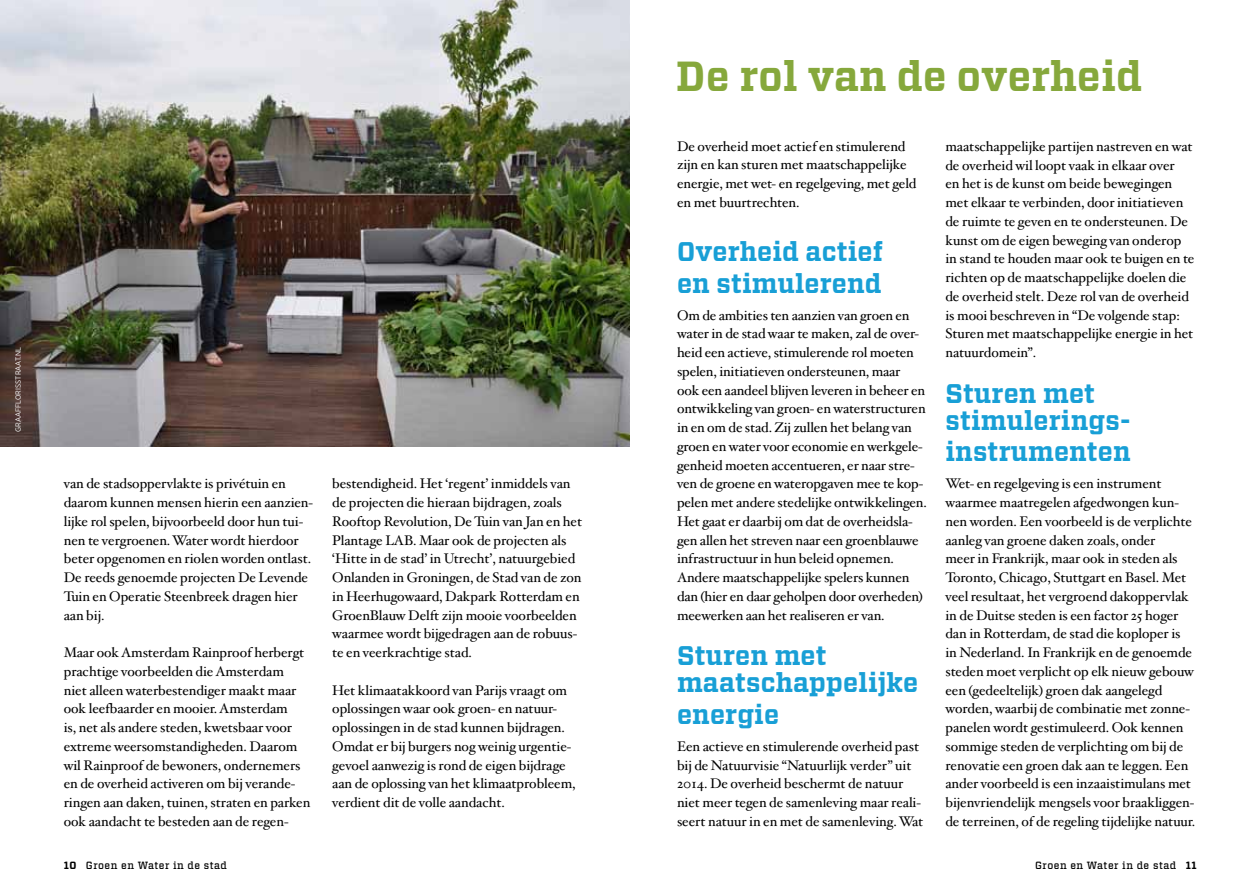
<style>
.page{position:relative;width:1259px;height:893px;background:#fff}
.page>*{position:absolute;margin:0;border:0;box-sizing:border-box;transform-origin:0 0}
.t1{font:700 42px "Vitesse";letter-spacing:.01em;color:#86a83c;scale:.96 1}
.t2{font:700 27px/27px "Vitesse";letter-spacing:.01em;color:#189fd6;scale:.96 1}
.t3{font:13.95px/18.8px "Hoefler Text";letter-spacing:-.005em;color:#000}
.t4{font:500 10.5px "Vitesse";letter-spacing:.05em;color:#000;scale:.96 1}
.t5{font:7.5px "Gotham Narrow";letter-spacing:.01em;color:#fff}
.s1{font-weight:700}
</style>
<div class="page">
<img style="left:0;top:0;width:629px;height:446px">
<p class="t5" style="left:14px;top:432px;width:87px;rotate:-90deg">graafflorisstraat.nl</p>
<p class="t3" style="left:64px;top:475px;width:251px">van de stadsoppervlakte is privétuin en daarom kunnen mensen hierin een aanzien&shy;lijke rol spelen, bijvoorbeeld door hun tui&shy;nen te vergroenen. Water wordt hierdoor beter opgenomen en riolen worden ontlast.<br>De reeds genoemde projecten De Levende Tuin en Operatie Steenbreek dragen hier aan bij.</p>
<p class="t3" style="left:64px;top:643px;width:248px">Maar ook Amsterdam Rainproof herbergt prachtige voorbeelden die Amsterdam niet alleen waterbestendiger maakt maar ook leefbaarder en mooier. Amsterdam<br>is, net als andere steden, kwetsbaar voor extreme weersomstandigheden. Daarom wil Rainproof de bewoners, ondernemers en de overheid activeren om bij verande&shy;ringen aan daken, tuinen, straten en parken ook aandacht te besteden aan de regen-</p>
<p class="t3" style="left:332px;top:475px;width:251px">bestendigheid. Het ‘regent’ inmiddels van de projecten die hieraan bijdragen, zoals Rooftop Revolution, De Tuin van Jan en het Plantage LAB. Maar ook de projecten als ‘Hitte in de stad’ in Utrecht’, natuurgebied Onlanden in Groningen, de Stad van de zon in Heerhugowaard, Dakpark Rotterdam en GroenBlauw Delft zijn mooie voorbeelden waarmee wordt bijgedragen aan de robuus&shy;te en veerkrachtige stad.</p>
<p class="t3" style="left:332px;top:681px;width:245px">Het klimaatakkoord van Parijs vraagt om oplossingen waar ook groen- en natuur&shy;oplossingen in de stad kunnen bijdragen.<br>Omdat er bij burgers nog weinig urgentie&shy;gevoel aanwezig is rond de eigen bijdrage aan de oplossing van het klimaatprobleem, verdient dit de volle aandacht.</p>
<h1 class="t1" style="left:676px;top:48px;width:487px">De rol van de overheid</h1>
<p class="t3" style="left:677px;top:137px;width:241px">De overheid moet actief en stimulerend zijn en kan sturen met maatschappelijke energie, met wet- en regelgeving, met geld en met buurtrechten.</p>
<h2 class="t2" style="left:677px;top:236px;width:216px;line-height:31.5px">Overheid actief en stimulerend</h2>
<p class="t3" style="left:677px;top:306px;width:251px">Om de ambities ten aanzien van groen en water in de stad waar te maken, zal de over&shy;heid een actieve, stimulerende rol moeten spelen, initiatieven ondersteunen, maar<br>ook een aandeel blijven leveren in beheer en ontwikkeling van groen- en waterstructuren in en om de stad. Zij zullen het belang van groen en water voor economie en werkgele&shy;genheid moeten accentueren, er naar stre&shy;ven de groene en wateropgaven mee te kop&shy;pelen met andere stedelijke ontwikkelingen.<br>Het gaat er daarbij om dat de overheidsla&shy;gen allen het streven naar een groenblauwe infrastructuur in hun beleid opnemen.<br>Andere maatschappelijke spelers kunnen dan (hier en daar geholpen door overheden) meewerken aan het realiseren er van.</p>
<h2 class="t2" style="left:677px;top:643px;width:253px">Sturen met maatschappelijke</h2>
<h2 class="t2" style="left:677px;top:701px;width:108px">energie</h2>
<p class="t3" style="left:677px;top:737px;width:248px">Een actieve en stimulerende overheid past bij de Natuurvisie “Natuurlijk verder” uit 2014. De overheid beschermt de natuur niet meer tegen de samenleving maar reali&shy;seert natuur in en met de samenleving. Wat</p>
<p class="t3" style="left:945px;top:137px;width:250px">maatschappelijke partijen nastreven en wat de overheid wil loopt vaak in elkaar over<br>en het is de kunst om beide bewegingen met elkaar te verbinden, door initiatieven de ruimte te geven en te ondersteunen. De kunst om de eigen beweging van onderop in stand te houden maar ook te buigen en te richten op de maatschappelijke doelen die de overheid stelt. Deze rol van de overheid is mooi beschreven in “De volgende stap:<br>Sturen met maatschappelijke energie in het natuurdomein”.</p>
<h2 class="t2" style="left:945px;top:380px;width:194px">Sturen met stimulerings-</h2>
<h2 class="t2" style="left:945px;top:439px;width:194px">instrumenten</h2>
<p class="t3" style="left:945px;top:475px;width:251px">Wet- en regelgeving is een instrument waarmee maatregelen afgedwongen kun&shy;nen worden. Een voorbeeld is de verplichte aanleg van groene daken zoals, onder<br>meer in Frankrijk, maar ook in steden als Toronto, Chicago, Stuttgart en Basel. Met veel resultaat, het vergroend dakoppervlak in de Duitse steden is een factor 25 hoger dan in Rotterdam, de stad die koploper is in Nederland. In Frankrijk en de genoemde steden moet verplicht op elk nieuw gebouw een (gedeeltelijk) groen dak aangelegd worden, waarbij de combinatie met zonne&shy;panelen wordt gestimuleerd. Ook kennen sommige steden de verplichting om bij de renovatie een groen dak aan te leggen. Een ander voorbeeld is een inzaaistimulans met bijenvriendelijk mengsels voor braakliggen&shy;de terreinen, of de regeling tijdelijke natuur.</p>
<p class="t4" style="left:64px;top:858px;width:171px"><span class="s1">10</span> Groen en Water in de stad</p>
<p class="t4" style="left:1035px;top:858px;width:170px">Groen en Water in de stad <span class="s1">11</span></p>
</div>
